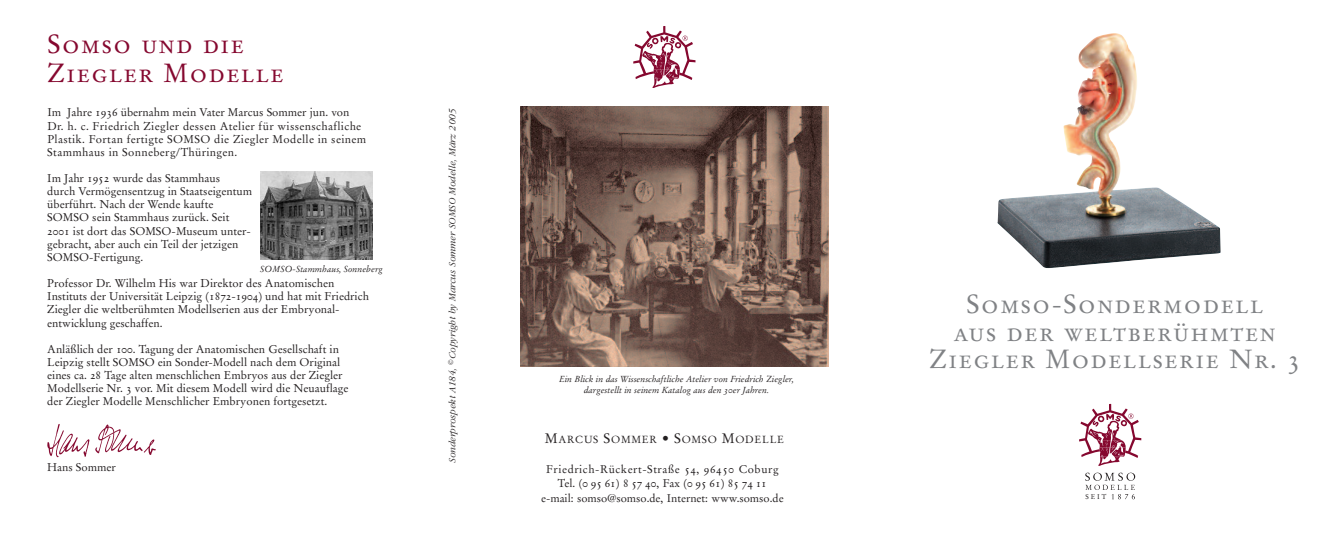
<style>
.page{position:relative;width:1340px;height:546px;background:#fff}
.page>*{position:absolute;margin:0;border:0;box-sizing:border-box;transform-origin:0 0}
.t1{font:26.25px/27.5px "Stempel Garamond Roman SC";letter-spacing:.06em;color:#808285;text-align:center}
.t2{font:26.25px/28.8px "Stempel Garamond Roman SC";letter-spacing:.06em;color:#85082f}
.t3{font:11.25px/13.1px "Stempel Garamond Roman Os F";color:#231f20}
.t4{font:11.25px/13.1px "Stempel Garamond Roman Os F";letter-spacing:.03em;color:#231f20}
.t5{font:11.12px/14px "Stempel Garamond Roman Os F";color:#231f20;text-align:center}
.t6{font:10.25px "Stempel Garamond Roman Os F";letter-spacing:.065em;color:#231f20}
.t7{font:8.75px/11px "Stempel Garamond Italic Os F";color:#231f20;text-align:center}
.t8{font:8.75px "Gai Lig Ita";letter-spacing:.025em;color:#231f20}
.t9{font:6.88px "Stempel Garamond Roman Os F";color:#231f20}
.s1{font-size:13.75px}
</style>
<div class="page">
<img style="left:997px;top:33px;width:223px;height:235px">
<svg style="left:1085px;top:472px;width:50px;height:27px"></svg>
<svg style="left:1079px;top:403px;width:62px;height:63px"></svg>
<svg style="left:633px;top:26px;width:62px;height:62px"></svg>
<img style="left:520px;top:106px;width:308px;height:260px">
<img style="left:260px;top:171px;width:112px;height:89px">
<img style="left:47px;top:424px;width:109px;height:34px">
<h1 class="t2" style="left:47px;top:29px;width:238px">Somso und die<br>Ziegler Modelle</h1>
<p class="t4" style="left:47px;top:107px;width:320px">Im Jahre 1936 übernahm mein Vater Marcus Sommer jun. von Dr. h. c. Friedrich Ziegler dessen Atelier für wissenschafliche Plastik. Fortan fertigte SOMSO die Ziegler Modelle in seinem Stammhaus in Sonneberg/Thüringen.</p>
<p class="t3" style="left:47px;top:173px;width:206px">Im Jahr 1952 wurde das Stammhaus<br>durch Vermögensentzug in Staatseigentum überführt. Nach der Wende kaufte SOMSO sein Stammhaus zurück. Seit 2001 ist dort das SOMSO-Museum unter&shy;gebracht, aber auch ein Teil der jetzigen SOMSO-Fertigung.</p>
<p class="t3" style="left:47px;top:278px;width:323px">Professor Dr. Wilhelm His war Direktor des Anatomischen Instituts der Universität Leipzig (1872-1904) und hat mit Friedrich Ziegler die weltberühmten Modellserien aus der Embryonal&shy;entwicklung geschaffen.</p>
<p class="t3" style="left:47px;top:343px;width:303px">Anläßlich der 100. Tagung der Anatomischen Gesellschaft in Leipzig stellt SOMSO ein Sonder-Modell nach dem Original eines ca. 28 Tage alten menschlichen Embryos aus der Ziegler Modellserie Nr. 3 vor. Mit diesem Modell wird die Neuauflage der Ziegler Modelle Menschlicher Embryonen fortgesetzt.</p>
<p class="t7" style="left:260px;top:264px;width:124px">SOMSO-Stammhaus, Sonneberg</p>
<p class="t3" style="left:47px;top:461px;width:70px">Hans Sommer</p>
<p class="t8" style="left:449px;top:463px;width:356px;rotate:-90deg">Sonderprospekt A184, <sup>©</sup>Copyright by Marcus Sommer SOMSO Modelle, März 2005</p>
<p class="t7" style="left:559px;top:374px;width:236px">Ein Blick in das Wissenschaftliche Atelier von Friedrich Ziegler, dargestellt in seinem Katalog aus den 30er Jahren.</p>
<p class="t6" style="left:545px;top:435px;width:241px"><span class="s1">M</span>ARCUS <span class="s1">S</span>OMMER <span class="s1">• S</span>OMSO <span class="s1">M</span>ODELLE</p>
<p class="t5" style="left:541px;top:463px;width:244px">Friedrich-Rückert-Straße 54, 96450 Coburg<br>Tel. (0 95 61) 8 57 40, Fax (0 95 61) 85 74 11 e-mail: somso@somso.de, Internet: www.somso.de</p>
<h1 class="t1" style="left:929px;top:290px;width:372px">Somso-Sondermodell<br>aus der weltberühmten<br>Ziegler Modellserie Nr. 3</h1>
<p class="t9" style="left:1085px;top:494px;width:22px">SEIT</p>
</div>
